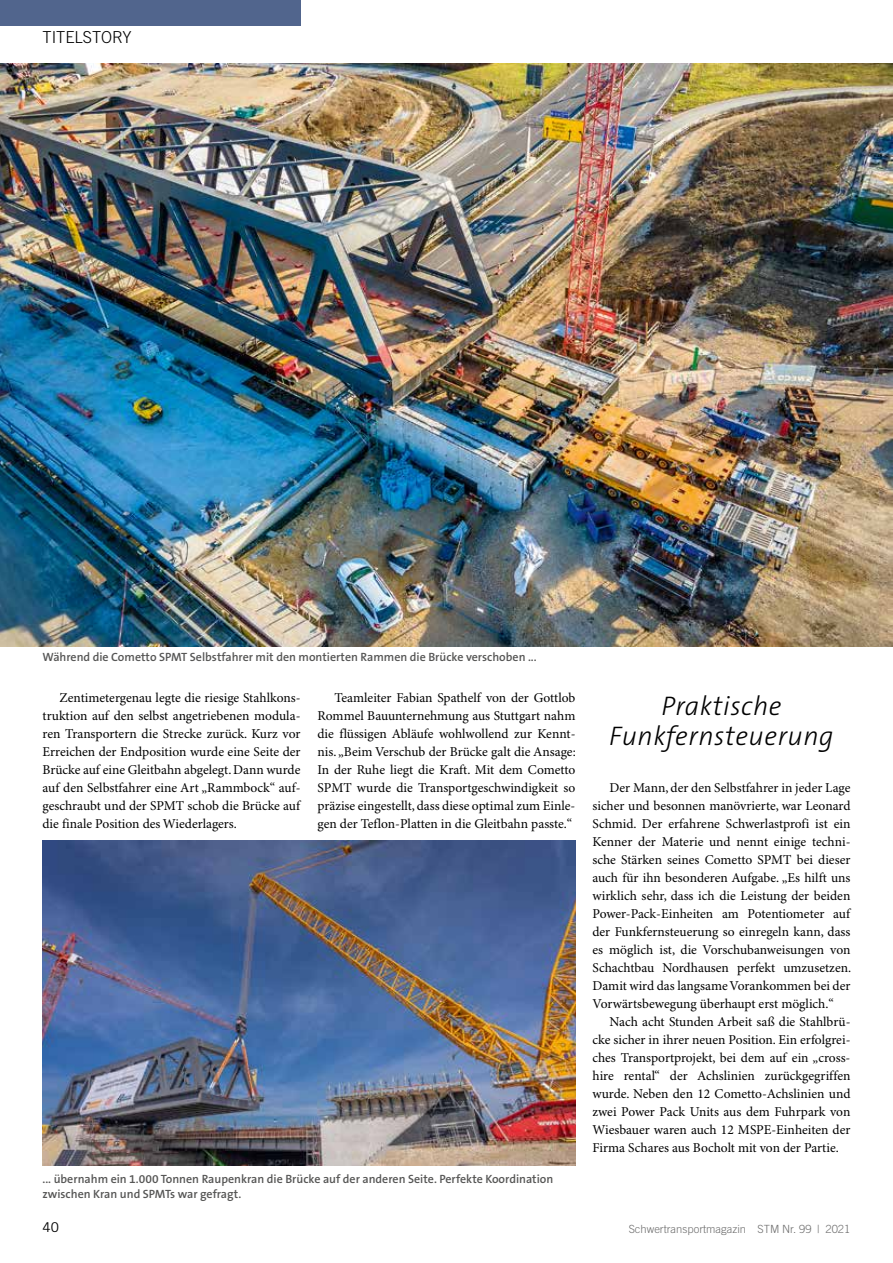
<style>
.page{position:relative;width:893px;height:1263px;background:#fff}
.page>*{position:absolute;margin:0;border:0;box-sizing:border-box;transform-origin:0 0}
.t1{font:italic 300 27px/30px "The Sans B3";letter-spacing:.02em;color:#000;text-align:center}
.t2{font:300 16.5px "Trade Gothic";color:#000}
.t3{font:13.5px/18px "Minion Pro";color:#000;text-align:justify}
.t4{font:13.5px "Trade Gothic";color:#000}
.t5{font:600 12px/15px "The Sans B6";color:#565655}
.t6{font:300 11.25px "Trade Gothic";color:#6e6e6e}
</style>
<div class="page">
<div style="left:0;top:0;width:300px;height:26px;background:#51658d"></div>
<img style="left:0;top:64px;width:893px;height:583px">
<img style="left:43px;top:840px;width:532px;height:325px">
<p class="t2" style="left:43px;top:27px;width:91px">TITELSTORY</p>
<p class="t5" style="left:43px;top:650px;width:496px">Während die Cometto SPMT Selbstfahrer mit den montierten Rammen die Brücke verschoben ...</p>
<p class="t3" style="left:43px;top:689px;width:259px;text-indent:17px">Zentimetergenau legte die riesige Stahlkons&shy;truktion auf den selbst angetriebenen modula&shy;ren Transportern die Strecke zurück. Kurz vor Erreichen der Endposition wurde eine Seite der Brücke auf eine Gleitbahn abgelegt. Dann wurde auf den Selbstfahrer eine Art „Rammbock“ auf&shy;geschraubt und der SPMT schob die Brücke auf die finale Position des Wiederlagers.</p>
<p class="t3" style="left:317px;top:689px;width:260px;text-indent:17px">Teamleiter Fabian Spathelf von der Gottlob Rommel Bauunternehmung aus Stuttgart nahm die flüssigen Abläufe wohlwollend zur Kennt&shy;nis. „Beim Verschub der Brücke galt die Ansage:<br>In der Ruhe liegt die Kraft. Mit dem Cometto SPMT wurde die Transportgeschwindigkeit so präzise eingestellt, dass diese optimal zum Einle&shy;gen der Teflon-Platten in die Gleitbahn passte.“</p>
<p class="t5" style="left:43px;top:1171px;width:512px">... übernahm ein 1.000 Tonnen Raupenkran die Brücke auf der anderen Seite. Perfekte Koordination zwischen Kran und SPMTs war gefragt.</p>
<h1 class="t1" style="left:609px;top:691px;width:226px">Praktische<br>Funkfernsteuerung</h1>
<p class="t3" style="left:592px;top:779px;width:260px;text-indent:17px">Der Mann, der den Selbstfahrer in jeder Lage sicher und besonnen manövrierte, war Leonard Schmid. Der erfahrene Schwerlastprofi ist ein Kenner der Materie und nennt einige techni&shy;sche Stärken seines Cometto SPMT bei dieser auch für ihn besonderen Aufgabe. „Es hilft uns wirklich sehr, dass ich die Leistung der beiden Power-Pack-Einheiten am Potentiometer auf der Funkfernsteuerung so einregeln kann, dass es möglich ist, die Vorschubanweisungen von Schachtbau Nordhausen perfekt umzusetzen.<br>Damit wird das langsame Vorankommen bei der Vorwärtsbewegung überhaupt erst möglich.“</p>
<p class="t3" style="left:592px;top:1013px;width:259px;text-indent:17px">Nach acht Stunden Arbeit saß die Stahlbrü&shy;cke sicher in ihrer neuen Position. Ein erfolgrei&shy;ches Transportprojekt, bei dem auf ein „cross&shy;hire rental“ der Achslinien zurückgegriffen wurde. Neben den 12 Cometto-Achslinien und zwei Power Pack Units aus dem Fuhrpark von Wiesbauer waren auch 12 MSPE-Einheiten der Firma Schares aus Bocholt mit von der Partie.</p>
<p class="t4" style="left:43px;top:1219px;width:18px">40</p>
<p class="t6" style="left:629px;top:1222px;width:223px">Schwertransportmagazin STM Nr. 99 | 2021</p>
</div>
